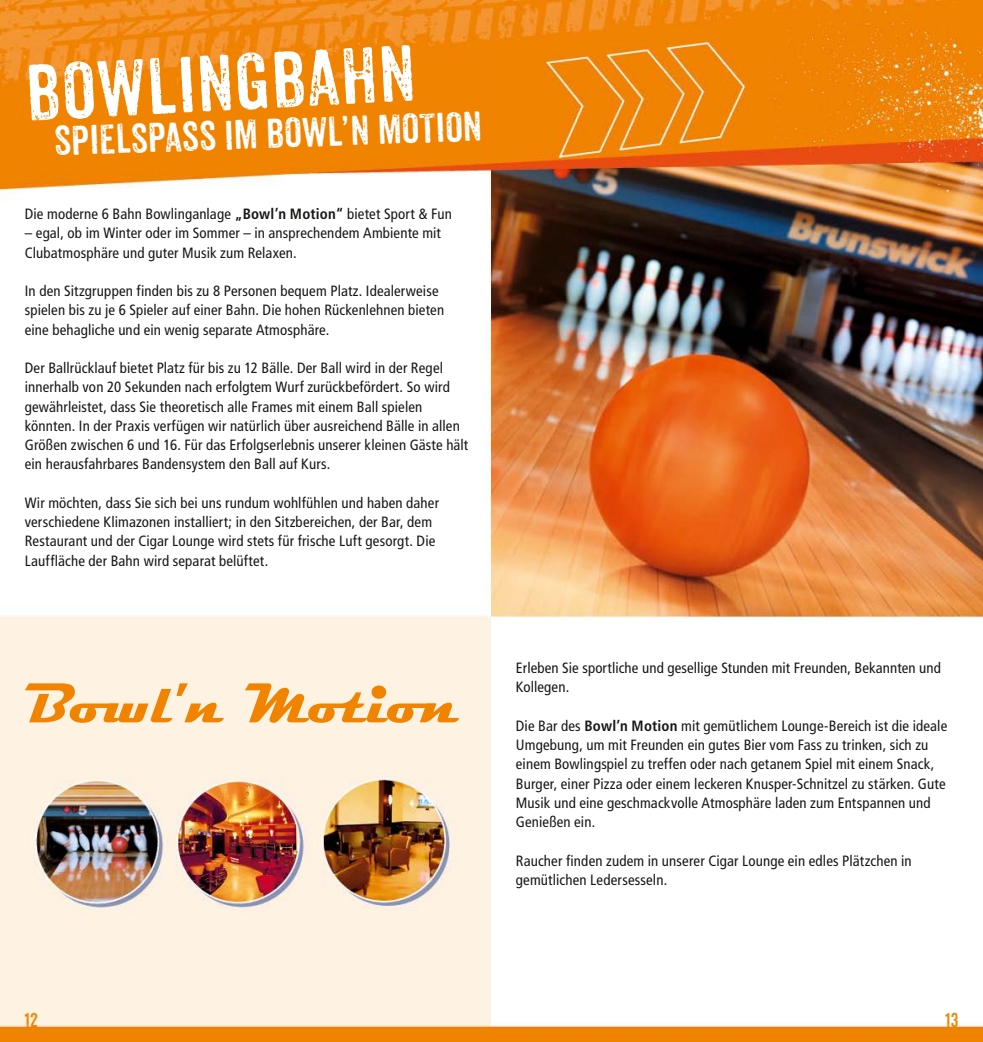
<style>
.page{position:relative;width:983px;height:1042px;background:#fff}
.page>*{position:absolute;margin:0;border:0;box-sizing:border-box;transform-origin:0 0}
.t1{font:77px "Anodyne";color:#fff}
.t2{font:40.25px "Anodyne";color:#fff}
.t3{font:19.25px "Anodyne";color:#f08300}
.t4{font:condensed 14.88px/19.2px "Frutiger";letter-spacing:.01em;color:#181716}
.s1{font-weight:700}
</style>
<div class="page">
<img style="left:0;top:0;width:982px;height:1042px">
<svg style="left:245px;top:683px;width:214px;height:40px;background:#f8c688"></svg>
<svg style="left:25px;top:683px;width:199px;height:40px;background:#f8c98f"></svg>
<h1 class="t1" style="left:23px;top:47px;width:392px;rotate:-3deg">BOWLINGBAHN</h1>
<h2 class="t2" style="left:53px;top:117px;width:430px;rotate:-2deg">SPIELSPASS IM BOWL’N MOTION</h2>
<p class="t4" style="left:25px;top:204px;width:428px">Die moderne 6 Bahn Bowlinganlage <span class="s1">„Bowl’n Motion“</span> bietet Sport &amp; Fun</p>
<p class="t4" style="left:25px;top:224px;width:417px">– egal, ob im Winter oder im Sommer – in ansprechendem Ambiente mit<br>Clubatmosphäre und guter Musik zum Relaxen.</p>
<p class="t4" style="left:25px;top:281px;width:421px">In den Sitzgruppen finden bis zu 8 Personen bequem Platz. Idealerweise spielen bis zu je 6 Spieler auf einer Bahn. Die hohen Rückenlehnen bieten eine behagliche und ein wenig separate Atmosphäre.</p>
<p class="t4" style="left:25px;top:358px;width:445px">Der Ballrücklauf bietet Platz für bis zu 12 Bälle. Der Ball wird in der Regel innerhalb von 20 Sekunden nach erfolgtem Wurf zurückbefördert. So wird gewährleistet, dass Sie theoretisch alle Frames mit einem Ball spielen könnten. In der Praxis verfügen wir natürlich über ausreichend Bälle in allen Größen zwischen 6 und 16. Für das Erfolgserlebnis unserer kleinen Gäste hält ein herausfahrbares Bandensystem den Ball auf Kurs.</p>
<p class="t4" style="left:25px;top:493px;width:415px">Wir möchten, dass Sie sich bei uns rundum wohlfühlen und haben daher verschiedene Klimazonen installiert; in den Sitzbereichen, der Bar, dem Restaurant und der Cigar Lounge wird stets für frische Luft gesorgt. Die Lauffläche der Bahn wird separat belüftet.</p>
<p class="t4" style="left:515px;top:658px;width:426px">Erleben Sie sportliche und gesellige Stunden mit Freunden, Bekannten und<br>Kollegen.</p>
<p class="t4" style="left:515px;top:716px;width:433px">Die Bar des <span class="s1">Bowl’n Motion</span> mit gemütlichem Lounge-Bereich ist die ideale Umgebung, um mit Freunden ein gutes Bier vom Fass zu trinken, sich zu einem Bowlingspiel zu treffen oder nach getanem Spiel mit einem Snack, Burger, einer Pizza oder einem leckeren Knusper-Schnitzel zu stärken. Gute Musik und eine geschmackvolle Atmosphäre laden zum Entspannen und Genießen ein.</p>
<p class="t4" style="left:515px;top:851px;width:397px">Raucher finden zudem in unserer Cigar Lounge ein edles Plätzchen in gemütlichen Ledersesseln.</p>
<p class="t3" style="left:25px;top:1009px;width:15px">12</p>
<p class="t3" style="left:944px;top:1009px;width:15px">13</p>
</div>
